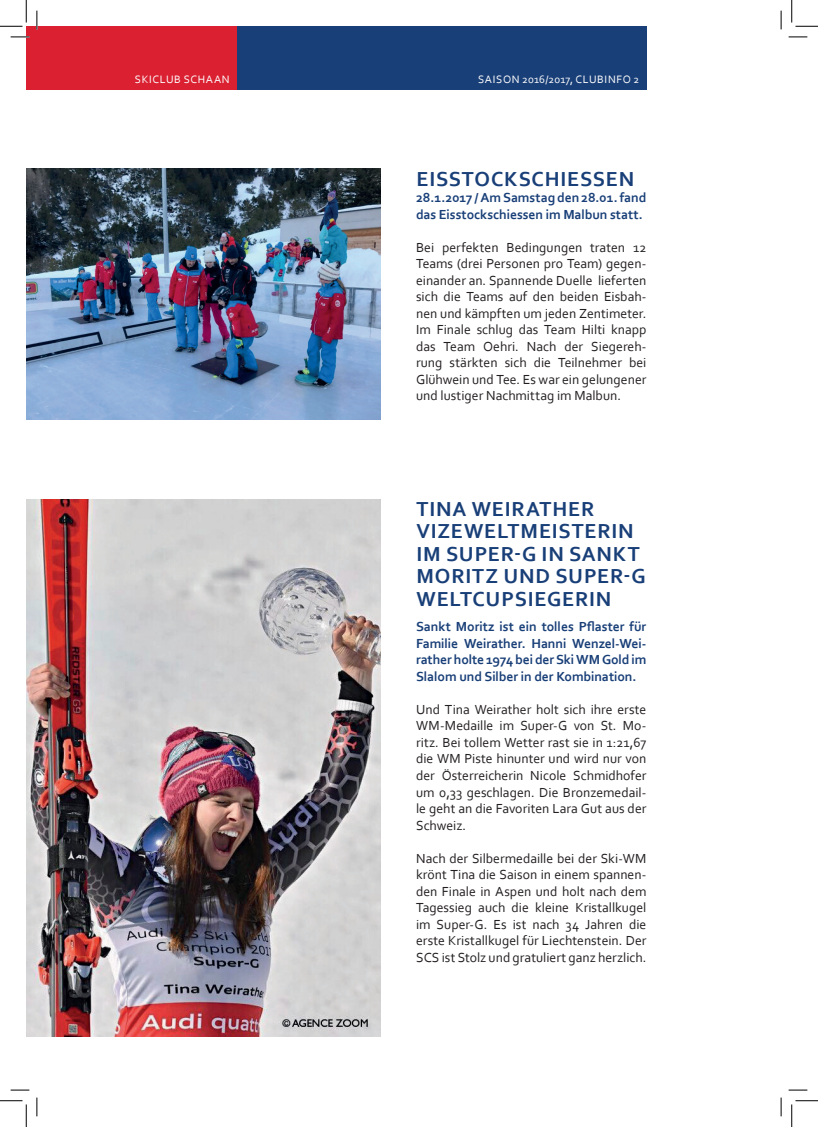
<style>
.page{position:relative;width:818px;height:1127px;background:#fff}
.page>*{position:absolute;margin:0;border:0;box-sizing:border-box;transform-origin:0 0}
.t1{font:700 21.25px/22.5px "Corbel";letter-spacing:.04em;color:#193f78}
.t2{font:13.75px/16.5px "Corbel";color:#231f20;text-align:justify}
.t3{font:700 13.75px/16.5px "Corbel";letter-spacing:-.005em;color:#193f78}
.t4{font:11.25px "Corbel";letter-spacing:.05em;color:#fff}
</style>
<div class="page">
<div style="left:26px;top:26px;width:211px;height:64px;background:#da2031"></div>
<div style="left:237px;top:26px;width:409px;height:64px;background:#193f78"></div>
<img style="left:26px;top:499px;width:355px;height:537px">
<img style="left:26px;top:168px;width:355px;height:252px">
<svg style="left:11px;top:36px;width:18px;height:2px"></svg>
<svg style="left:788px;top:36px;width:19px;height:2px"></svg>
<svg style="left:11px;top:1089px;width:18px;height:1px"></svg>
<svg style="left:788px;top:1089px;width:19px;height:1px"></svg>
<svg style="left:36px;top:11px;width:2px;height:18px"></svg>
<svg style="left:36px;top:1097px;width:2px;height:18px"></svg>
<svg style="left:780px;top:11px;width:2px;height:18px"></svg>
<svg style="left:780px;top:1097px;width:2px;height:18px"></svg>
<svg style="left:0;top:0;width:27px;height:27px"></svg>
<svg style="left:0;top:1100px;width:27px;height:26px"></svg>
<svg style="left:791px;top:0;width:27px;height:27px"></svg>
<svg style="left:791px;top:1100px;width:27px;height:26px"></svg>
<p class="t4" style="left:135px;top:72px;width:96px">SKICLUB SCHAAN</p>
<p class="t4" style="left:478px;top:72px;width:163px">SAISON 2016/2017, CLUBINFO 2</p>
<h1 class="t1" style="left:416px;top:167px;width:219px">EISSTOCKSCHIESSEN</h1>
<p class="t3" style="left:416px;top:189px;width:232px">28.1.2017 / Am Samstag den 28.01. fand das Eisstockschiessen im Malbun statt.</p>
<p class="t2" style="left:416px;top:238px;width:232px">Bei perfekten Bedingungen traten 12<br>Teams (drei Personen pro Team) gegen&shy;einander an. Spannende Duelle lieferten sich die Teams auf den beiden Eisbah&shy;nen und kämpften um jeden Zentimeter.<br>Im Finale schlug das Team Hilti knapp das Team Oehri. Nach der Siegereh&shy;rung stärkten sich die Teilnehmer bei Glühwein und Tee. Es war ein gelungener und lustiger Nachmittag im Malbun.</p>
<h1 class="t1" style="left:416px;top:497px;width:231px">TINA WEIRATHER<br>VIZEWELTMEISTERIN<br>IM SUPER-G IN SANKT<br>MORITZ UND SUPER-G<br>WELTCUPSIEGERIN</h1>
<p class="t3" style="left:416px;top:618px;width:232px;text-align:justify">Sankt Moritz ist ein tolles Pflaster für Familie Weirather. Hanni Wenzel-Wei&shy;rather holte 1974 bei der Ski WM Gold im Slalom und Silber in der Kombination.</p>
<p class="t2" style="left:416px;top:700px;width:232px">Und Tina Weirather holt sich ihre erste WM-Medaille im Super-G von St. Mo&shy;ritz. Bei tollem Wetter rast sie in 1:21,67 die WM Piste hinunter und wird nur von der Österreicherin Nicole Schmidhofer um 0,33 geschlagen. Die Bronzemedail&shy;le geht an die Favoriten Lara Gut aus der Schweiz.</p>
<p class="t2" style="left:416px;top:849px;width:232px">Nach der Silbermedaille bei der Ski-WM krönt Tina die Saison in einem spannen&shy;den Finale in Aspen und holt nach dem Tagessieg auch die kleine Kristallkugel im Super-G. Es ist nach 34 Jahren die erste Kristallkugel für Liechtenstein. Der SCS ist Stolz und gratuliert ganz herzlich.</p>
</div>
